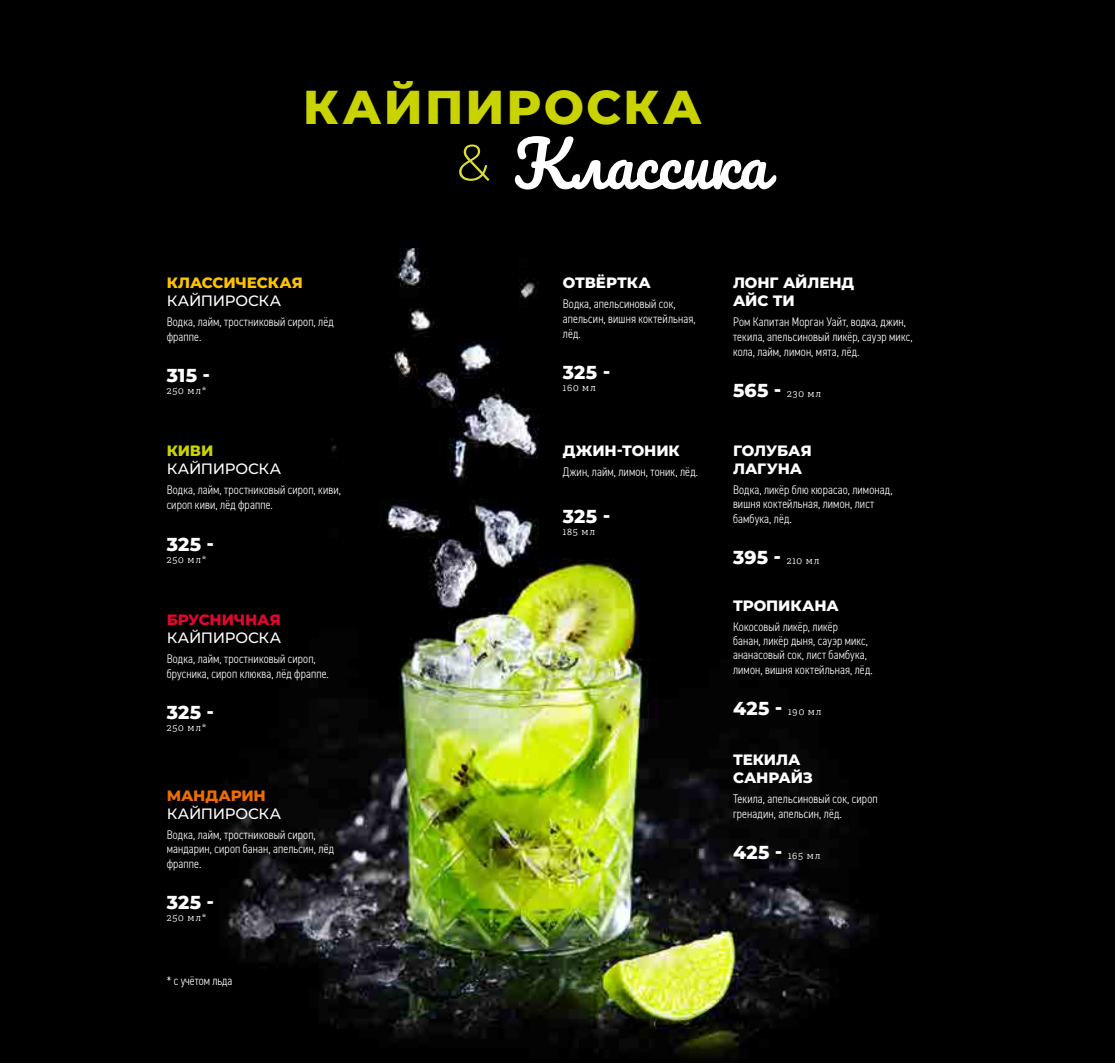
<style>
.page{position:relative;width:1115px;height:1063px;background:#fff}
.page>*{position:absolute;margin:0;border:0;box-sizing:border-box;transform-origin:0 0}
.t1{font:800 47.5px "Montserrat";letter-spacing:.045em;color:#c8d300}
.t2{font:800 18.75px "Montserrat";letter-spacing:.01em;color:#fff}
.t3{font:800 15px/18px "Montserrat";letter-spacing:-.005em;color:#fff}
.t4{font:500 15px "Montserrat";letter-spacing:-.01em;color:#fff}
.t5{font:800 15px "Montserrat";letter-spacing:-.01em;color:#fdc300}
.t6{font:800 15px "Montserrat";letter-spacing:-.005em;color:#e1062f}
.t7{font:800 15px "Montserrat";letter-spacing:-.005em;color:#ed6d05}
.t8{font:800 15px "Montserrat";color:#c8d300}
.t9{font:300 12.5px/15px "DIN2014 Narrow";letter-spacing:.01em;color:#fff}
.t10{font:300 10px "Adelle Cyrillic";letter-spacing:.09em;color:#fff}
.s1{font-family:"Montserrat";font-weight:800;font-size:18.75px}
</style>
<div class="page">
<img style="left:12px;top:0;width:1102px;height:1063px">
<svg style="left:515px;top:136px;width:261px;height:54px"></svg>
<svg style="left:459px;top:145px;width:30px;height:36px"></svg>
<div style="left:0;top:0;width:12px;height:1063px;background:#000"></div>
<h1 class="t1" style="left:303px;top:76px;width:400px">КАЙПИРОСКА</h1>
<p class="t5" style="left:167px;top:273px;width:138px">КЛАССИЧЕСКАЯ</p>
<p class="t4" style="left:167px;top:291px;width:116px">КАЙПИРОСКА</p>
<p class="t9" style="left:167px;top:314px;width:169px">Водка, лайм, тростниковый сироп, лёд фраппе.</p>
<h2 class="t2" style="left:167px;top:363px;width:45px">315 -</h2>
<p class="t10" style="left:167px;top:385px;width:41px">250 мл*</p>
<p class="t8" style="left:167px;top:441px;width:48px">КИВИ</p>
<p class="t4" style="left:167px;top:459px;width:116px">КАЙПИРОСКА</p>
<p class="t9" style="left:167px;top:483px;width:176px">Водка, лайм, тростниковый сироп, киви, сироп киви, лёд фраппе.</p>
<h2 class="t2" style="left:167px;top:532px;width:49px">325 -</h2>
<p class="t10" style="left:167px;top:553px;width:41px">250 мл*</p>
<p class="t6" style="left:167px;top:609px;width:116px">БРУСНИЧНАЯ</p>
<p class="t4" style="left:167px;top:627px;width:116px">КАЙПИРОСКА</p>
<p class="t9" style="left:167px;top:651px;width:164px">Водка, лайм, тростниковый сироп, брусника, сироп клюква, лёд фраппе.</p>
<h2 class="t2" style="left:167px;top:700px;width:49px">325 -</h2>
<p class="t10" style="left:167px;top:722px;width:41px">250 мл*</p>
<p class="t7" style="left:167px;top:786px;width:101px">МАНДАРИН</p>
<p class="t4" style="left:167px;top:804px;width:116px">КАЙПИРОСКА</p>
<p class="t9" style="left:167px;top:828px;width:169px;line-height:13.8px">Водка, лайм, тростниковый сироп, мандарин, сироп банан, апельсин, лёд</p>
<p class="t9" style="left:167px;top:856px;width:36px">фраппе.</p>
<h2 class="t2" style="left:167px;top:890px;width:49px">325 -</h2>
<p class="t10" style="left:167px;top:912px;width:41px">250 мл*</p>
<p class="t9" style="left:167px;top:973px;width:67px">* с учётом льда</p>
<p class="t3" style="left:562px;top:273px;width:90px">ОТВЁРТКА</p>
<p class="t9" style="left:562px;top:296px;width:134px">Водка, апельсиновый сок, апельсин, вишня коктейльная, лёд.</p>
<h2 class="t2" style="left:562px;top:360px;width:49px">325 -</h2>
<p class="t10" style="left:562px;top:382px;width:35px">160 мл</p>
<p class="t3" style="left:562px;top:442px;width:119px">ДЖИН-ТОНИК</p>
<p class="t9" style="left:562px;top:465px;width:137px">Джин, лайм, лимон, тоник, лёд.</p>
<h2 class="t2" style="left:562px;top:504px;width:49px">325 -</h2>
<p class="t10" style="left:562px;top:526px;width:34px">185 мл</p>
<p class="t3" style="left:733px;top:273px;width:123px">ЛОНГ АЙЛЕНД<br>АЙС ТИ</p>
<p class="t9" style="left:733px;top:314px;width:181px">Ром Капитан Морган Уайт, водка, джин, текила, апельсиновый ликёр, сауэр микс, кола, лайм, лимон, мята, лёд.</p>
<p class="t10" style="left:733px;top:388px;width:90px"><span class="s1">565 -</span> 230 мл</p>
<p class="t3" style="left:733px;top:442px;width:80px">ГОЛУБАЯ<br>ЛАГУНА</p>
<p class="t9" style="left:733px;top:483px;width:161px;line-height:13.8px">Водка, ликёр блю кюрасао, лимонад, вишня коктейльная, лимон, лист</p>
<p class="t9" style="left:733px;top:511px;width:60px">бамбука, лёд.</p>
<p class="t10" style="left:733px;top:555px;width:88px"><span class="s1">395 -</span> 210 мл</p>
<p class="t3" style="left:733px;top:596px;width:107px">ТРОПИКАНА</p>
<p class="t9" style="left:733px;top:620px;width:136px;line-height:13.8px">Кокосовый ликёр, ликёр банан, ликёр дыня, сауэр микс, ананасовый сок, лист бамбука,</p>
<p class="t9" style="left:733px;top:662px;width:141px">лимон, вишня коктейльная, лёд.</p>
<p class="t10" style="left:733px;top:705px;width:90px"><span class="s1">425 -</span> 190 мл</p>
<p class="t3" style="left:733px;top:750px;width:81px">ТЕКИЛА<br>САНРАЙЗ</p>
<p class="t9" style="left:733px;top:791px;width:146px">Текила, апельсиновый сок, сироп гренадин, апельсин, лёд.</p>
<p class="t10" style="left:733px;top:849px;width:89px"><span class="s1">425 -</span> 165 мл</p>
</div>
